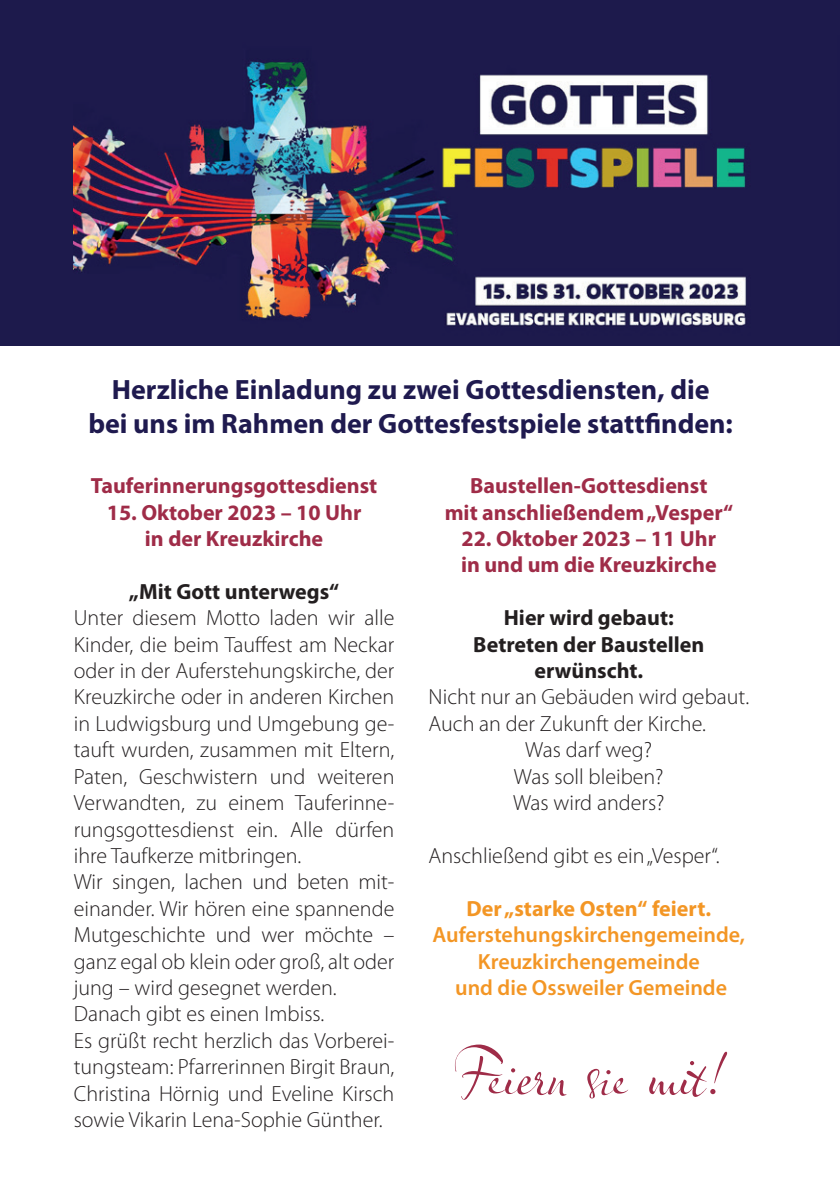
<style>
.page{position:relative;width:840px;height:1191px;background:#fff}
.page>*{position:absolute;margin:0;border:0;box-sizing:border-box;transform-origin:0 0}
.t1{font:60px "Olicana Fine";letter-spacing:-.005em;color:#9f2c48}
.t2{font:700 28px/33.6px "Myriad Pro";color:#1f1a4f;text-align:center}
.t3{font:300 22px/26.4px "Myriad Pro";color:#231f20}
.t4{font:700 22px/26.4px "Myriad Pro";color:#9f2c48;text-align:center}
.t5{font:600 22px/26.4px "Myriad Pro";color:#f39625;text-align:center}
.t6{font:700 22px/26.4px "Myriad Pro";color:#231f20;text-align:center}
.t7{font:700 22px "Myriad Pro";color:#f39625}
</style>
<div class="page">
<div style="left:0;top:0;width:839px;height:346px;background:#1d1a4c"></div>
<img style="left:73px;top:61px;width:673px;height:266px">
<p class="t2" style="left:88px;top:373px;width:645px">Herzliche Einladung zu zwei Gottesdiensten, die<br>bei uns im Rahmen der Gottesfestspiele stattfinden:</p>
<p class="t4" style="left:91px;top:473px;width:288px">Tauferinnerungsgottesdienst</p>
<p class="t4" style="left:107px;top:499px;width:256px">15. Oktober 2023 – 10 Uhr in der Kreuzkirche</p>
<p class="t6" style="left:129px;top:578px;width:212px">„Mit Gott unterwegs“</p>
<p class="t3" style="left:74px;top:605px;width:322px">Unter diesem Motto laden wir alle Kinder, die beim Tauffest am Neckar oder in der Auferstehungskirche, der Kreuzkirche oder in anderen Kirchen in Ludwigsburg und Umgebung ge&shy;tauft wurden, zusammen mit Eltern, Paten, Geschwistern und weiteren Verwandten, zu einem Tauferinne&shy;rungsgottesdienst ein. Alle dürfen ihre Taufkerze mitbringen.<br>Wir singen, lachen und beten mit&shy;einander. Wir hören eine spannende Mutgeschichte und wer möchte – ganz egal ob klein oder groß, alt oder jung – wird gesegnet werden.<br>Danach gibt es einen Imbiss.<br>Es grüßt recht herzlich das Vorberei&shy;tungsteam: Pfarrerinnen Birgit Braun, Christina Hörnig und Eveline Kirsch sowie Vikarin Lena-Sophie Günther.</p>
<p class="t4" style="left:444px;top:473px;width:289px">Baustellen-Gottesdienst<br>mit anschließendem „Vesper“</p>
<p class="t4" style="left:461px;top:525px;width:257px;text-align:left">22. Oktober 2023 – 11 Uhr in und um die Kreuzkirche</p>
<p class="t6" style="left:473px;top:605px;width:232px">Hier wird gebaut:<br>Betreten der Baustellen erwünscht.</p>
<p class="t3" style="left:428px;top:684px;width:322px">Nicht nur an Gebäuden wird gebaut.</p>
<p class="t3" style="left:428px;top:710px;width:279px">Auch an der Zukunft der Kirche.</p>
<p class="t3" style="left:525px;top:737px;width:128px">Was darf weg?</p>
<p class="t3" style="left:513px;top:763px;width:151px">Was soll bleiben?</p>
<p class="t3" style="left:512px;top:790px;width:153px">Was wird anders?</p>
<p class="t3" style="left:428px;top:842px;width:292px">Anschließend gibt es ein „Vesper“.</p>
<p class="t7" style="left:466px;top:896px;width:246px">Der „starke Osten“ feiert.</p>
<p class="t5" style="left:432px;top:922px;width:314px">Auferstehungskirchengemeinde,<br>Kreuzkirchengemeinde<br>und die Ossweiler Gemeinde</p>
<h1 class="t1" style="left:451px;top:1037px;width:276px">Feiern sie mit!</h1>
</div>
